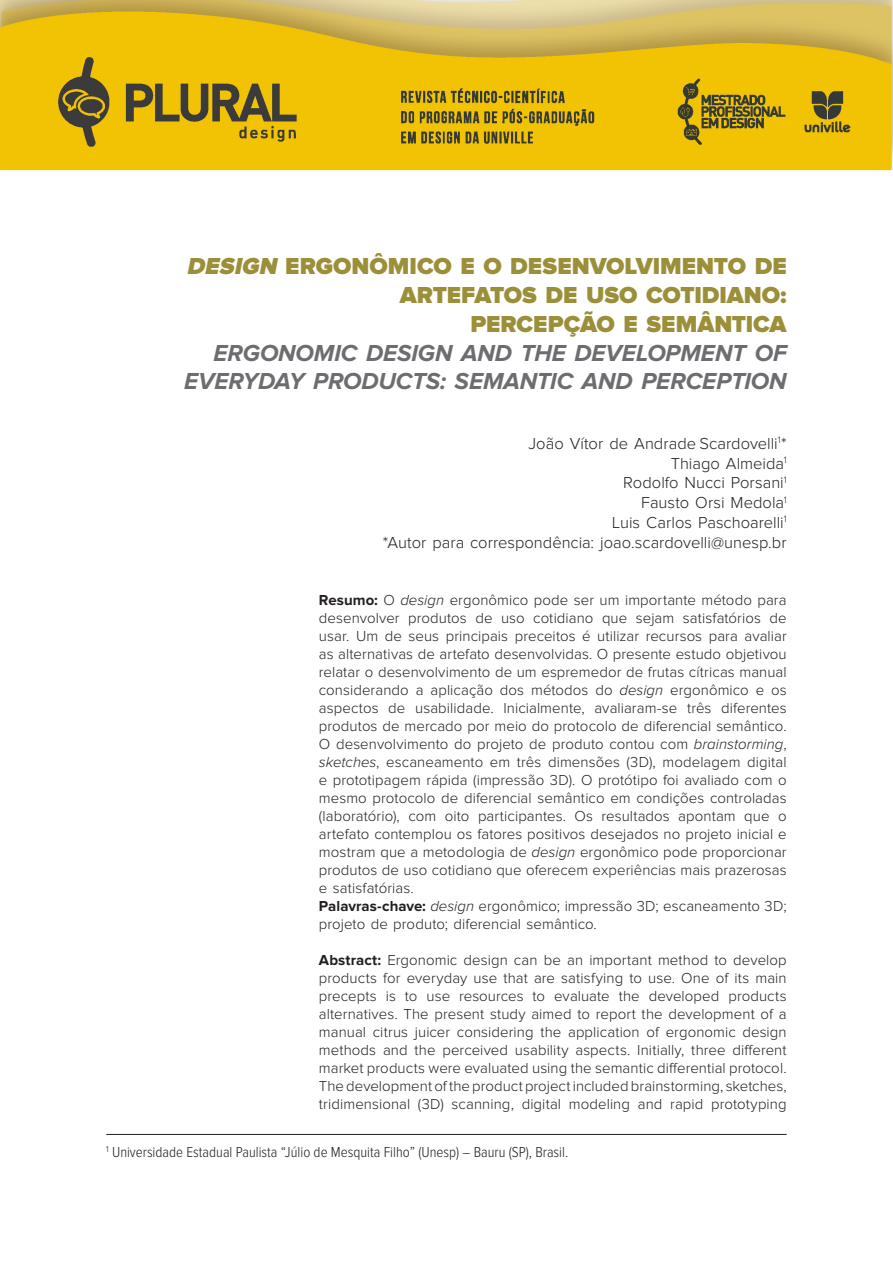
<style>
.page{position:relative;width:893px;height:1263px;background:#fff}
.page>*{position:absolute;margin:0;border:0;box-sizing:border-box;transform-origin:0 0}
._03_titulo_principal{font:900 24px/28.8px "Proxima Nova";color:#9c8f39;text-align:right}
._04_titulo_ingles{font:italic 700 24px/28.8px "Proxima Nova";letter-spacing:-.005em;color:#6c6d70;text-align:right}
.autores{font:300 16.5px "Proxima Nova";color:#231f20}
._05_resumo{font:300 15px/18px "Proxima Nova";letter-spacing:.005em;color:#231f20;text-align:justify}
._02_nota_rodape{font:300 15px "Proxima Nova Cond";color:#231f20}
.s1{font-style:italic}
.s2{font-weight:700}
</style>
<div class="page">
<img style="left:0;top:0;width:893px;height:171px">
<hr style="left:106px;top:1134px;width:681px;height:1px;background:#231f20">
<p class="_03_titulo_principal" style="left:187px;top:253px;width:601px"><span class="s1">DESIGN</span> ERGONÔMICO E O DESENVOLVIMENTO DE<br>ARTEFATOS DE USO COTIDIANO:</p>
<p class="_03_titulo_principal" style="left:470px;top:310px;width:318px">PERCEPÇÃO E SEMÂNTICA</p>
<p class="_04_titulo_ingles" style="left:184px;top:339px;width:604px">ERGONOMIC DESIGN AND THE DEVELOPMENT OF<br>EVERYDAY PRODUCTS: SEMANTIC AND PERCEPTION</p>
<p class="autores" style="left:528px;top:436px;width:260px">João Vítor de Andrade Scardovelli<sup>1</sup>*</p>
<p class="autores" style="left:671px;top:455px;width:117px">Thiago Almeida<sup>1</sup></p>
<p class="autores" style="left:623px;top:475px;width:165px">Rodolfo Nucci Porsani<sup>1</sup></p>
<p class="autores" style="left:641px;top:495px;width:147px">Fausto Orsi Medola<sup>1</sup></p>
<p class="autores" style="left:612px;top:515px;width:176px">Luis Carlos Paschoarelli<sup>1</sup></p>
<p class="autores" style="left:383px;top:535px;width:405px">*Autor para correspondência: joao.scardovelli@unesp.br</p>
<p class="_05_resumo" style="left:319px;top:592px;width:469px"><span class="s2">Resumo:</span> O <span class="s1">design</span> ergonômico pode ser um importante método para desenvolver produtos de uso cotidiano que sejam satisfatórios de usar. Um de seus principais preceitos é utilizar recursos para avaliar as alternativas de artefato desenvolvidas. O presente estudo objetivou relatar o desenvolvimento de um espremedor de frutas cítricas manual considerando a aplicação dos métodos do <span class="s1">design</span> ergonômico e os aspectos de usabilidade. Inicialmente, avaliaram-se três diferentes produtos de mercado por meio do protocolo de diferencial semântico.<br>O desenvolvimento do projeto de produto contou com <span class="s1">brainstorming</span>, <span class="s1">sketches</span>, escaneamento em três dimensões (3D), modelagem digital e prototipagem rápida (impressão 3D). O protótipo foi avaliado com o mesmo protocolo de diferencial semântico em condições controladas (laboratório), com oito participantes. Os resultados apontam que o artefato contemplou os fatores positivos desejados no projeto inicial e mostram que a metodologia de <span class="s1">design</span> ergonômico pode proporcionar produtos de uso cotidiano que oferecem experiências mais prazerosas e satisfatórias.</p>
<p class="_05_resumo" style="left:319px;top:898px;width:469px"><span class="s2">Palavras-chave:</span> <span class="s1">design</span> ergonômico; impressão 3D; escaneamento 3D; projeto de produto; diferencial semântico.</p>
<p class="_05_resumo" style="left:319px;top:952px;width:469px"><span class="s2">Abstract:</span> Ergonomic design can be an important method to develop products for everyday use that are satisfying to use. One of its main precepts is to use resources to evaluate the developed products alternatives. The present study aimed to report the development of a manual citrus juicer considering the application of ergonomic design methods and the perceived usability aspects. Initially, three different market products were evaluated using the semantic differential protocol.<br>The development of the product project included brainstorming, sketches, tridimensional (3D) scanning, digital modeling and rapid prototyping</p>
<p class="_02_nota_rodape" style="left:106px;top:1145px;width:463px"><sup>1</sup> Universidade Estadual Paulista “Júlio de Mesquita Filho” (Unesp) – Bauru (SP), Brasil.</p>
</div>
